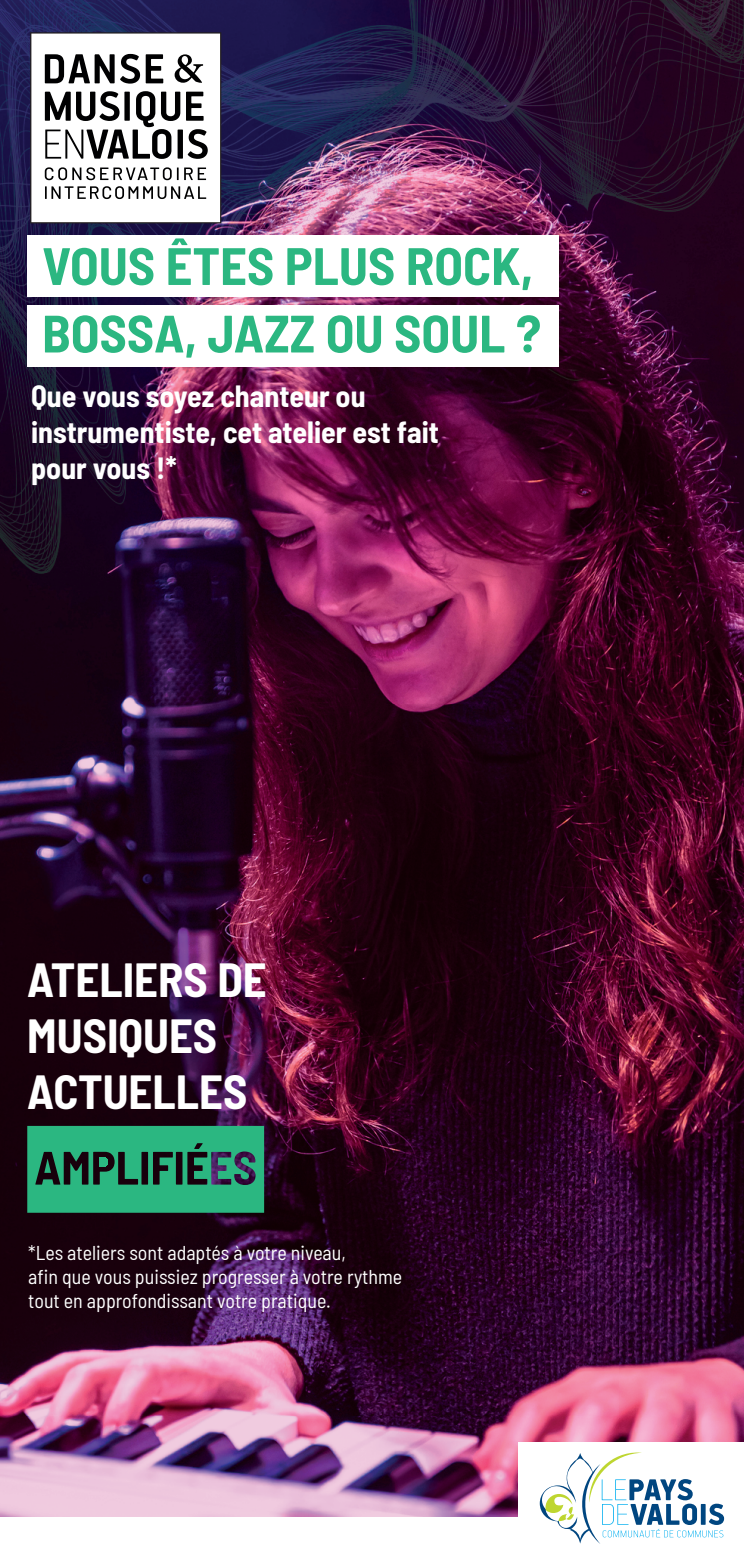
<style>
.page{position:relative;width:744px;height:1562px;background:#fff}
.page>*{position:absolute;margin:0;border:0;box-sizing:border-box;transform-origin:0 0}
.t1{font:700 semi-condensed 52.5px/67.5px "Barlow";color:#2bb781}
.t2{font:700 semi-condensed 46.75px/56.2px "Barlow";color:#fff}
.t3{font:700 semi-condensed 30px/36px "Barlow";color:#fff}
.t4{font:semi-condensed 20px/24px "Barlow";color:#fff}
</style>
<div class="page">
<img style="left:0;top:0;width:616px;height:704px">
<img style="left:616px;top:0;width:128px;height:1442px">
<img style="left:0;top:704px;width:618px;height:712px">
<img style="left:0;top:1416px;width:618px;height:101px">
<div style="left:518px;top:1442px;width:226px;height:95px;background:#fff"></div>
<svg style="left:540px;top:1452px;width:184px;height:92px"></svg>
<svg style="left:30px;top:32px;width:191px;height:191px"></svg>
<svg style="left:27px;top:1126px;width:237px;height:86px;background:#29966e"></svg>
<div style="left:27px;top:235px;width:531px;height:61px;background:#fff"></div>
<div style="left:27px;top:305px;width:531px;height:61px;background:#fff"></div>
<h1 class="t1" style="left:42px;top:229px;width:500px">VOUS ÊTES PLUS ROCK,<br>BOSSA, JAZZ OU SOUL ?</h1>
<h3 class="t3" style="left:31px;top:376px;width:409px">Que vous soyez chanteur ou instrumentiste, cet atelier est fait pour vous !*</h3>
<h2 class="t2" style="left:27px;top:948px;width:241px">ATELIERS DE<br>MUSIQUES<br>ACTUELLES</h2>
<p class="t4" style="left:28px;top:1239px;width:375px">*Les ateliers sont adaptés à votre niveau,<br>afin que vous puissiez progresser à votre rythme tout en approfondissant votre pratique.</p>
</div>
